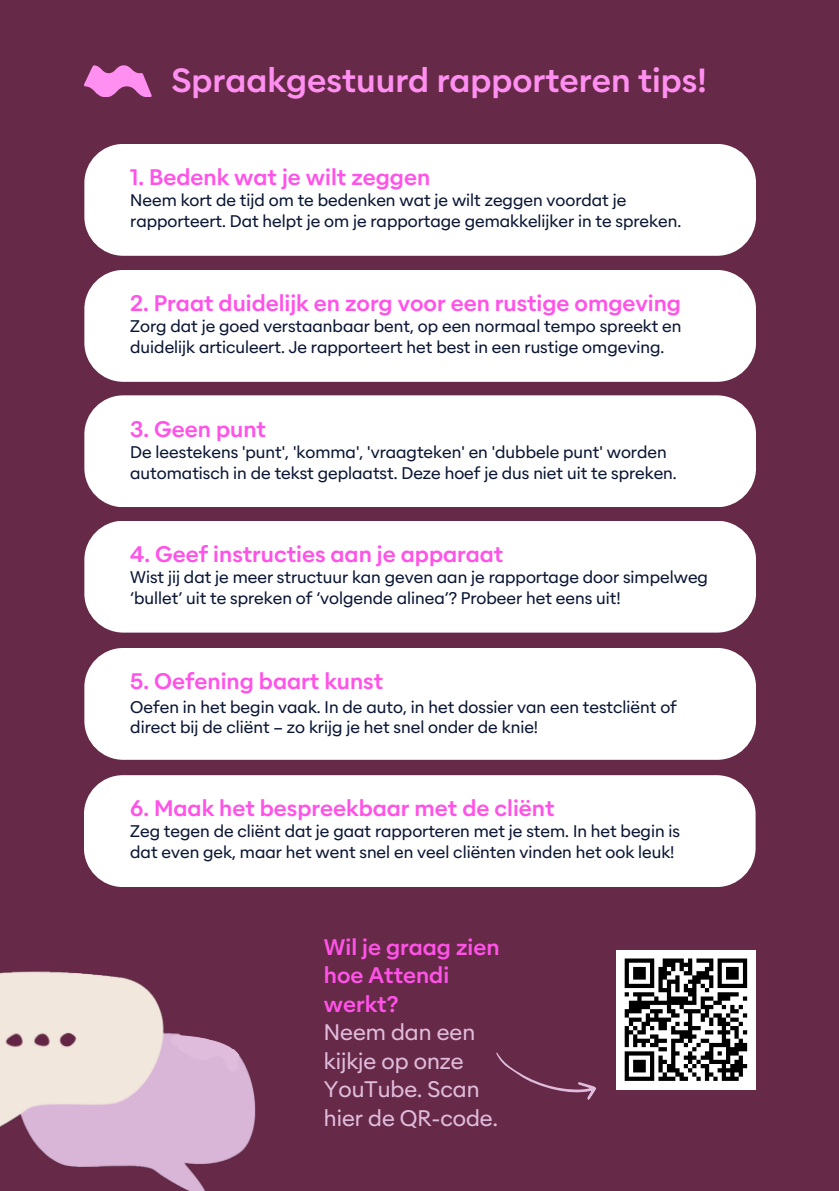
<style>
.page{position:relative;width:839px;height:1191px;background:#fff}
.page>*{position:absolute;margin:0;border:0;box-sizing:border-box;transform-origin:0 0}
.t1{font:700 31.8px "Attendi Alaska Semi";color:#ff8ff0}
.t2{font:700 21.4px "Attendi Alaska Semi";color:#ff52e8}
.t3{font:21.4px/28.4px "Attendi Alaska Regular";color:#e0bcdc}
.t4{font:16px/21px "Attendi Alaska Regular";color:#0a1633}
.s1{font-family:"Attendi Alaska Semi";font-weight:700;color:#ff52e8}
</style>
<div class="page">
<div style="left:0;top:0;width:838px;height:1191px;background:#662947"></div>
<svg style="left:84px;top:65px;width:68px;height:32px"></svg>
<img style="left:0;top:971px;width:256px;height:220px">
<div style="left:171px;top:793px;width:261px;height:256px;background:#662947;border-radius:39px"></div>
<svg style="left:171px;top:1035px;width:68px;height:37px;background:#cca4c5"></svg>
<div style="left:84px;top:144px;width:672px;height:112px;background:#fff;border-radius:39px"></div>
<div style="left:84px;top:270px;width:672px;height:112px;background:#fff;border-radius:39px"></div>
<div style="left:84px;top:395px;width:672px;height:112px;background:#fff;border-radius:39px"></div>
<div style="left:84px;top:521px;width:672px;height:112px;background:#fff;border-radius:39px"></div>
<div style="left:84px;top:648px;width:672px;height:112px;background:#fff;border-radius:39px"></div>
<div style="left:84px;top:775px;width:671px;height:112px;background:#fff;border-radius:39px"></div>
<svg style="left:496px;top:1052px;width:101px;height:48px"></svg>
<div style="left:616px;top:950px;width:139px;height:139px;background:#fff"></div>
<svg style="left:624px;top:958px;width:124px;height:123px"></svg>
<p class="t1" style="left:171px;top:65px;width:536px">Spraakgestuurd rapporteren tips!</p>
<p class="t2" style="left:130px;top:167px;width:301px">1. Bedenk wat je wilt zeggen</p>
<p class="t4" style="left:130px;top:190px;width:552px">Neem kort de tijd om te bedenken wat je wilt zeggen voordat je rapporteert. Dat helpt je om je rapportage gemakkelijker in te spreken.</p>
<p class="t2" style="left:130px;top:293px;width:552px">2. Praat duidelijk en zorg voor een rustige omgeving</p>
<p class="t4" style="left:130px;top:317px;width:552px">Zorg dat je goed verstaanbaar bent, op een normaal tempo spreekt en duidelijk articuleert. Je rapporteert het best in een rustige omgeving.</p>
<p class="t2" style="left:130px;top:419px;width:137px">3. Geen punt</p>
<p class="t4" style="left:130px;top:442px;width:548px">De leestekens 'punt', 'komma', 'vraagteken' en 'dubbele punt' worden automatisch in de tekst geplaatst. Deze hoef je dus niet uit te spreken.</p>
<p class="t2" style="left:130px;top:544px;width:374px">4. Geef instructies aan je apparaat</p>
<p class="t4" style="left:130px;top:567px;width:579px">Wist jij dat je meer structuur kan geven aan je rapportage door simpelweg ‘bullet’ uit te spreken of ‘volgende alinea’? Probeer het eens uit!</p>
<p class="t2" style="left:130px;top:671px;width:254px">5. Oefening baart kunst</p>
<p class="t4" style="left:130px;top:698px;width:548px;line-height:20px">Oefen in het begin vaak. In de auto, in het dossier van een testcliënt of direct bij de cliënt – zo krijg je het snel onder de knie!</p>
<p class="t2" style="left:130px;top:798px;width:426px">6. Maak het bespreekbaar met de cliënt</p>
<h2 class="t4" style="left:130px;top:822px;width:551px">Zeg tegen de cliënt dat je gaat rapporteren met je stem. In het begin is dat even gek, maar het went snel en veel cliënten vinden het ook leuk!</h2>
<p class="t3" style="left:324px;top:934px;width:177px"><span class="s1">Wil je graag zien hoe Attendi werkt?<br></span>Neem dan een kijkje op onze<br>YouTube. Scan hier de QR-code.</p>
</div>
